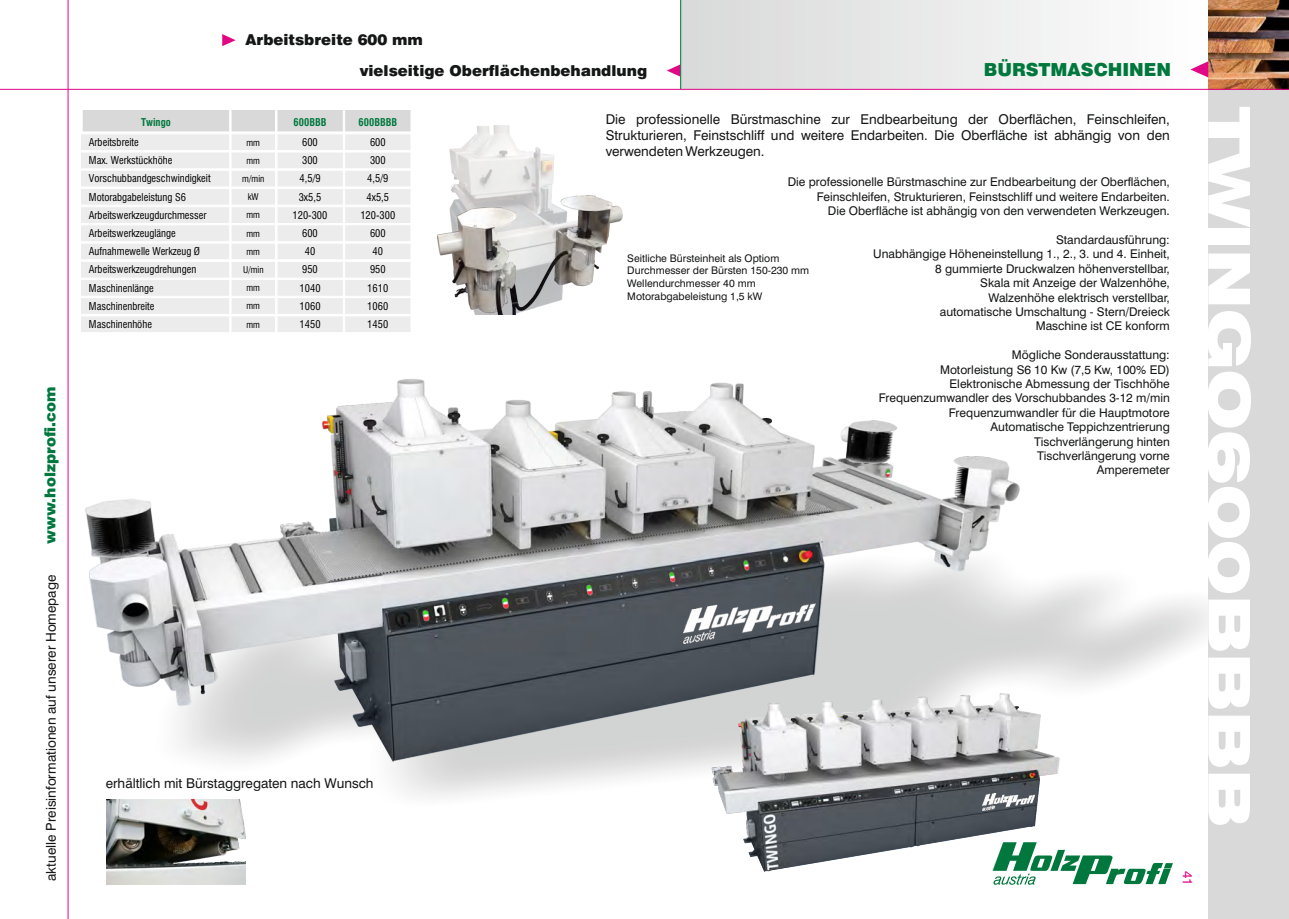
<style>
.page{position:relative;width:1289px;height:919px;background:#fff}
.page>*{position:absolute;margin:0;border:0;box-sizing:border-box;transform-origin:0 0}
.t1{font:900 expanded 57.6px "Swiss 721 BT";color:#fff}
.t2{font:900 18px "Swiss 721 BT";color:#00783d}
.t3{font:900 15px/31.2px "Swiss 721 BT";color:#151616}
.t4{font:900 15px "Swiss 721 BT";color:#00783d}
.t5{font:13.5px/16.2px "Swiss 721 BT";color:#151616;text-align:justify}
.t6{font:13.5px "Swiss 721 BT";color:#e10886}
.t7{font:12px/14.4px "Swiss 721 BT";color:#151616;text-align:right}
.t8{font:condensed 10.5px "Swiss 721 BT";color:#000}
.t9{font:10.5px/12.6px "Swiss 721 BT";color:#151616}
.t10{font:700 condensed 10.5px "Swiss 721 BT";color:#00783d}
.t11{font:condensed 9px "Swiss 721 BT";color:#000}
</style>
<div class="page">
<svg style="left:67px;top:581px;width:1141px;height:287px"></svg>
<img style="left:67px;top:283px;width:1024px;height:539px">
<img style="left:683px;top:603px;width:132px;height:40px">
<div style="left:680px;top:0;width:528px;height:89px;background:linear-gradient(to right,#d8d8d9,#fefefe)"></div>
<svg style="left:667px;top:64px;width:13px;height:13px"></svg>
<hr style="left:680px;top:0;width:1px;height:89px;background:#00783d">
<div style="left:1208px;top:77px;width:80px;height:841px;background:#d9d9da"></div>
<img style="left:1208px;top:0;width:80px;height:89px">
<svg style="left:1190px;top:61px;width:18px;height:16px"></svg>
<hr style="left:68px;top:0;width:1px;height:918px;background:#e10886">
<svg style="left:222px;top:34px;width:14px;height:12px"></svg>
<hr style="left:0;top:89px;width:1288px;height:1px;background:#e10886">
<svg style="left:1116px;top:842px;width:56px;height:42px"></svg>
<img style="left:106px;top:799px;width:140px;height:85px">
<div style="left:82px;top:111px;width:330px;height:22px;background:#d9d9da"></div>
<div style="left:82px;top:131px;width:330px;height:203px;background:#ececec"></div>
<hr style="left:81px;top:132px;width:330px;height:2px;background:#fff">
<hr style="left:81px;top:150px;width:330px;height:2px;background:#fff">
<hr style="left:81px;top:169px;width:330px;height:1px;background:#fff">
<hr style="left:81px;top:187px;width:330px;height:2px;background:#fff">
<hr style="left:81px;top:205px;width:330px;height:2px;background:#fff">
<hr style="left:81px;top:223px;width:330px;height:2px;background:#fff">
<hr style="left:81px;top:241px;width:330px;height:2px;background:#fff">
<hr style="left:81px;top:259px;width:330px;height:2px;background:#fff">
<hr style="left:81px;top:278px;width:330px;height:1px;background:#fff">
<hr style="left:81px;top:296px;width:330px;height:2px;background:#fff">
<hr style="left:81px;top:314px;width:330px;height:2px;background:#fff">
<hr style="left:81px;top:332px;width:330px;height:2px;background:#fff">
<hr style="left:81px;top:351px;width:331px;height:1px;background:#fff">
<hr style="left:229px;top:110px;width:2px;height:223px;background:#fff">
<hr style="left:275px;top:110px;width:2px;height:223px;background:#fff">
<hr style="left:343px;top:110px;width:2px;height:223px;background:#fff">
<hr style="left:411px;top:110px;width:1px;height:225px;background:#fff">
<img style="left:638px;top:680px;width:478px;height:205px">
<img style="left:982px;top:793px;width:52px;height:17px">
<img style="left:449px;top:125px;width:105px;height:70px">
<img style="left:437px;top:195px;width:185px;height:119px">
<p class="t4" style="left:44px;top:543px;width:158px;rotate:-90deg">www.holzprofi.com</p>
<p class="t5" style="left:44px;top:881px;width:308px;rotate:-90deg">aktuelle Preisinformationen auf unserer Homepage</p>
<p class="t3" style="left:360px;top:26px;width:289px;text-indent:-114px">Arbeitsbreite 600 mm<br>vielseitige Oberflächenbehandlung</p>
<h2 class="t2" style="left:983px;top:62px;width:189px">BÜRSTMASCHINEN</h2>
<p class="t5" style="left:605px;top:112px;width:565px">Die professionelle Bürstmaschine zur Endbearbeitung der Oberflächen, Feinschleifen, Strukturieren, Feinstschliff und weitere Endarbeiten. Die Oberfläche ist abhängig von den verwendeten Werkzeugen.</p>
<p class="t10" style="left:293px;top:118px;width:34px">600BBB</p>
<p class="t10" style="left:358px;top:118px;width:40px">600BBBB</p>
<p class="t10" style="left:141px;top:118px;width:31px">Twingo</p>
<p class="t8" style="left:89px;top:138px;width:51px">Arbeitsbreite</p>
<p class="t11" style="left:246px;top:139px;width:15px">mm</p>
<p class="t8" style="left:302px;top:138px;width:17px">600</p>
<p class="t8" style="left:370px;top:138px;width:17px">600</p>
<p class="t8" style="left:89px;top:156px;width:85px">Max. Werkstückhöhe</p>
<p class="t11" style="left:246px;top:157px;width:15px">mm</p>
<p class="t8" style="left:302px;top:156px;width:17px">300</p>
<p class="t8" style="left:370px;top:156px;width:17px">300</p>
<p class="t8" style="left:89px;top:174px;width:123px">Vorschubbandgeschwindigkeit</p>
<p class="t11" style="left:242px;top:175px;width:24px">m/min</p>
<p class="t8" style="left:299px;top:174px;width:23px">4,5/9</p>
<p class="t8" style="left:367px;top:174px;width:23px">4,5/9</p>
<p class="t8" style="left:89px;top:193px;width:99px">Motorabgabeleistung S6</p>
<p class="t11" style="left:248px;top:193px;width:12px">kW</p>
<p class="t8" style="left:299px;top:193px;width:24px">3x5,5</p>
<p class="t8" style="left:366px;top:193px;width:24px">4x5,5</p>
<p class="t8" style="left:89px;top:211px;width:119px">Arbeitswerkzeugdurchmesser</p>
<p class="t11" style="left:246px;top:211px;width:15px">mm</p>
<p class="t8" style="left:292px;top:211px;width:36px">120-300</p>
<p class="t8" style="left:360px;top:211px;width:36px">120-300</p>
<p class="t8" style="left:89px;top:229px;width:88px">Arbeitswerkzeuglänge</p>
<p class="t11" style="left:246px;top:230px;width:15px">mm</p>
<p class="t8" style="left:302px;top:229px;width:17px">600</p>
<p class="t8" style="left:370px;top:229px;width:17px">600</p>
<p class="t8" style="left:89px;top:247px;width:113px">Aufnahmewelle Werkzeug Ø</p>
<p class="t11" style="left:246px;top:248px;width:15px">mm</p>
<p class="t8" style="left:305px;top:247px;width:12px">40</p>
<p class="t8" style="left:372px;top:247px;width:12px">40</p>
<p class="t8" style="left:89px;top:265px;width:109px">Arbeitswerkzeugdrehungen</p>
<p class="t11" style="left:243px;top:266px;width:22px">U/min</p>
<p class="t8" style="left:302px;top:265px;width:17px">950</p>
<p class="t8" style="left:370px;top:265px;width:17px">950</p>
<p class="t8" style="left:89px;top:283px;width:66px">Maschinenlänge</p>
<p class="t11" style="left:246px;top:284px;width:15px">mm</p>
<p class="t8" style="left:299px;top:283px;width:22px">1040</p>
<p class="t8" style="left:367px;top:283px;width:22px">1610</p>
<p class="t8" style="left:89px;top:302px;width:67px">Maschinenbreite</p>
<p class="t11" style="left:246px;top:302px;width:15px">mm</p>
<p class="t8" style="left:299px;top:302px;width:22px">1060</p>
<p class="t8" style="left:367px;top:302px;width:22px">1060</p>
<p class="t8" style="left:89px;top:320px;width:65px">Maschinenhöhe</p>
<p class="t11" style="left:246px;top:321px;width:15px">mm</p>
<p class="t8" style="left:299px;top:320px;width:22px">1450</p>
<p class="t8" style="left:367px;top:320px;width:22px">1450</p>
<p class="t7" style="left:787px;top:176px;width:383px">Die professionelle Bürstmaschine zur Endbearbeitung der Oberflächen,<br>Feinschleifen, Strukturieren, Feinstschliff und weitere Endarbeiten.<br>Die Oberfläche ist abhängig von den verwendeten Werkzeugen.</p>
<p class="t7" style="left:873px;top:234px;width:298px">Standardausführung:<br>Unabhängige Höheneinstellung 1., 2., 3. und 4. Einheit, 8 gummierte Druckwalzen höhenverstellbar,<br>Skala mit Anzeige der Walzenhöhe,<br>Walzenhöhe elektrisch verstellbar,<br>automatische Umschaltung - Stern/Dreieck<br>Maschine ist CE konform</p>
<p class="t7" style="left:878px;top:349px;width:292px">Mögliche Sonderausstattung:<br>Motorleistung S6 10 Kw (7,5 Kw, 100% ED)<br>Elektronische Abmessung der Tischhöhe Frequenzumwandler des Vorschubbandes 3-12 m/min Frequenzumwandler für die Hauptmotore Automatische Teppichzentrierung<br>Tischverlängerung hinten<br>Tischverlängerung vorne<br>Amperemeter</p>
<p class="t9" style="left:627px;top:253px;width:183px">Seitliche Bürsteinheit als Optiom<br>Durchmesser der Bürsten 150-230 mm<br>Wellendurchmesser 40 mm<br>Motorabgabeleistung 1,5 kW</p>
<p class="t5" style="left:106px;top:776px;width:269px">erhältlich mit Bürstaggregaten nach Wunsch</p>
<h1 class="t1" style="left:1252px;top:107px;width:722px;rotate:90deg">TWINGO600BBBB</h1>
<p class="t6" style="left:1193px;top:870px;width:16px;rotate:90deg">41</p>
</div>
